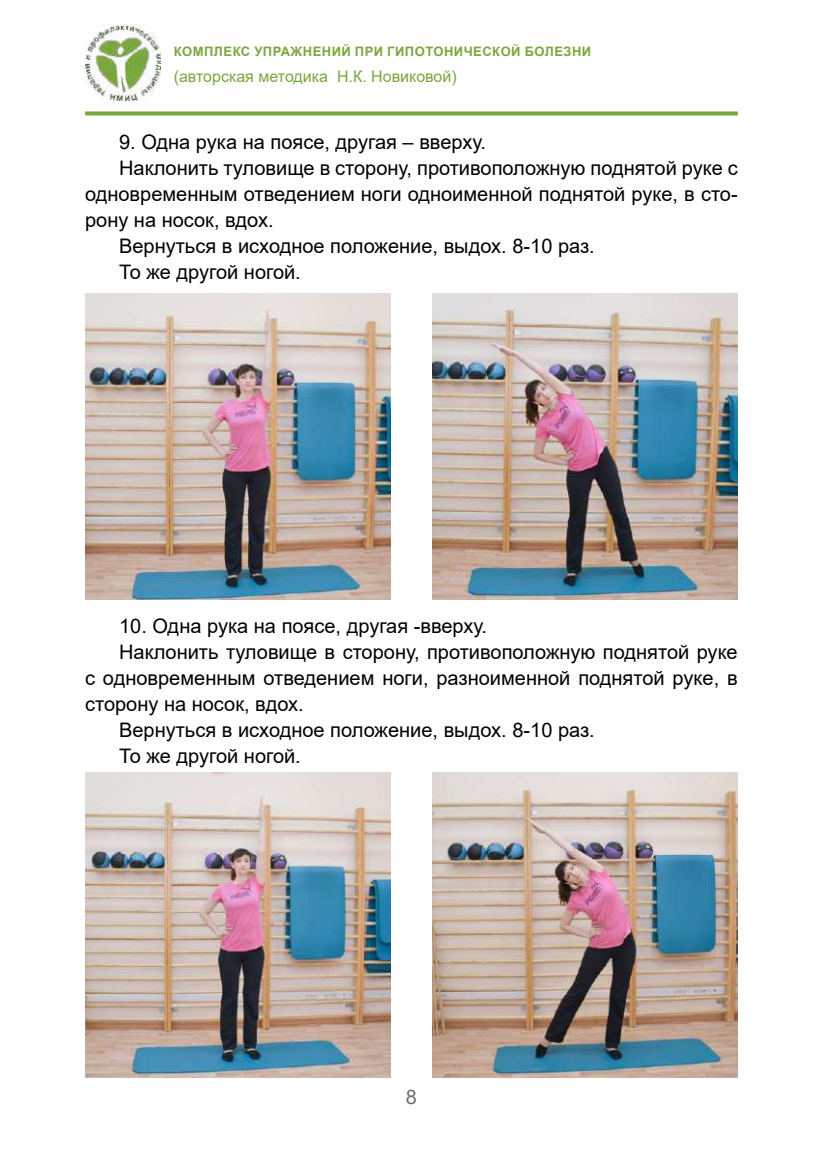
<style>
.page{position:relative;width:823px;height:1163px;background:#fff}
.page>*{position:absolute;margin:0;border:0;box-sizing:border-box;transform-origin:0 0}
.t1{font:20px "Arial";color:#000}
.t2{font:20px "Arial";color:#706f6f}
.t3{font:16px "Arial";color:#7aa73e}
.t4{font:700 13px "Arial";letter-spacing:.035em;color:#7aa73e}
</style>
<div class="page">
<img style="left:85px;top:24px;width:75px;height:77px">
<svg style="left:85px;top:111px;width:652px;height:4px;background:#89b154"></svg>
<img style="left:85px;top:294px;width:305px;height:305px">
<img style="left:85px;top:772px;width:305px;height:305px">
<img style="left:432px;top:294px;width:305px;height:305px">
<img style="left:432px;top:772px;width:305px;height:305px">
<p class="t4" style="left:174px;top:42px;width:418px">КОМПЛЕКС УПРАЖНЕНИЙ ПРИ ГИПОТОНИЧЕСКОЙ БОЛЕЗНИ</p>
<p class="t3" style="left:173px;top:65px;width:284px">(авторская методика Н.К. Новиковой)</p>
<p class="t1" style="left:119px;top:128px;width:368px">9. Одна рука на поясе, другая – вверху.</p>
<p class="t1" style="left:119px;top:154px;width:619px">Наклонить туловище в сторону, противоположную поднятой руке с</p>
<p class="t1" style="left:85px;top:180px;width:653px">одновременным отведением ноги одноименной поднятой руке, в сто-</p>
<p class="t1" style="left:85px;top:206px;width:190px">рону на носок, вдох.</p>
<p class="t1" style="left:119px;top:232px;width:477px">Вернуться в исходное положение, выдох. 8-10 раз.</p>
<p class="t1" style="left:119px;top:258px;width:183px">То же другой ногой.</p>
<p class="t1" style="left:119px;top:612px;width:369px">10. Одна рука на поясе, другая -вверху.</p>
<p class="t1" style="left:119px;top:638px;width:619px">Наклонить туловище в сторону, противоположную поднятой руке</p>
<p class="t1" style="left:85px;top:664px;width:653px">с одновременным отведением ноги, разноименной поднятой руке, в</p>
<p class="t1" style="left:85px;top:690px;width:220px">сторону на носок, вдох.</p>
<p class="t1" style="left:119px;top:716px;width:477px">Вернуться в исходное положение, выдох. 8-10 раз.</p>
<p class="t1" style="left:119px;top:742px;width:183px">То же другой ногой.</p>
<p class="t2" style="left:405px;top:1082px;width:13px">8</p>
</div>
